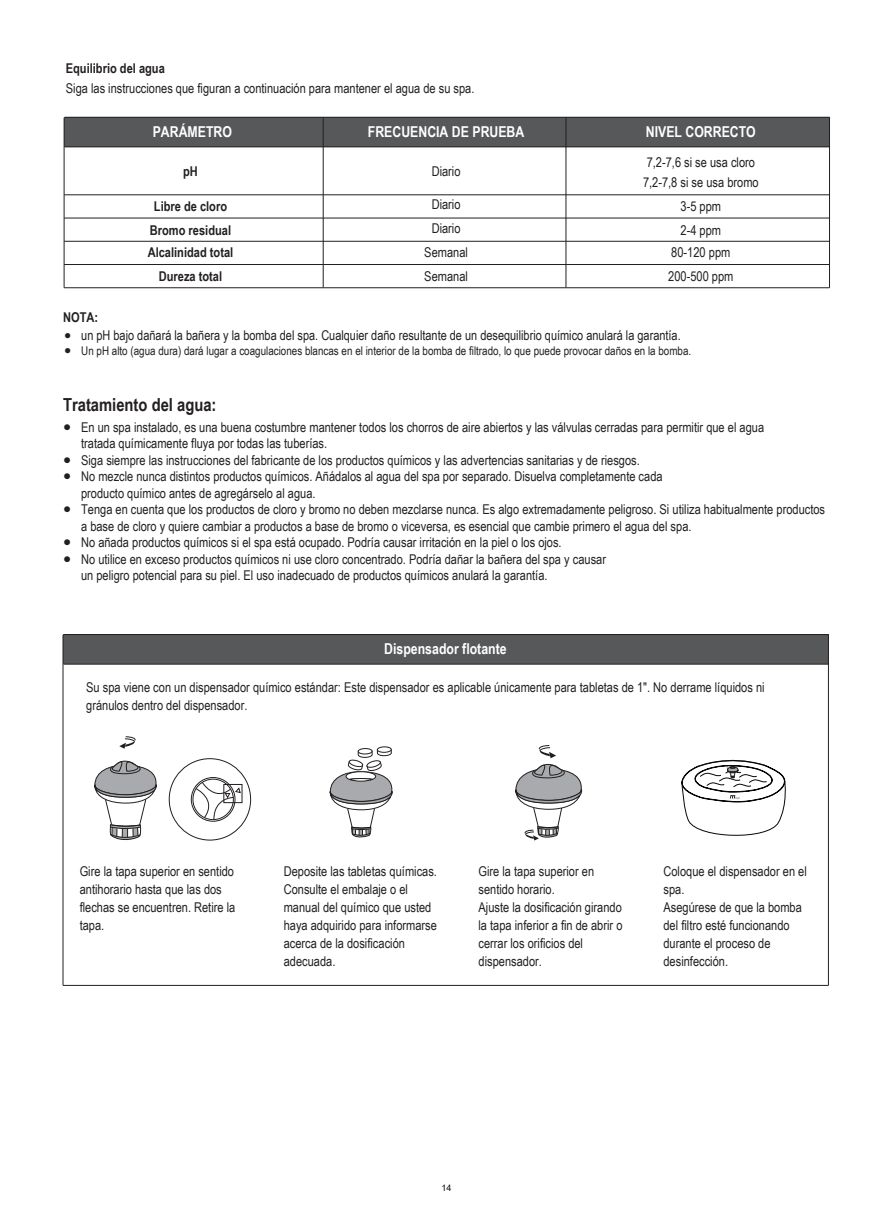
<style>
.page{position:relative;width:893px;height:1212px;background:#fff}
.page>*{position:absolute;margin:0;border:0;box-sizing:border-box;transform-origin:0 0}
.t1{font:700 18px "Arial Narrow";color:#231f20}
.t2{font:700 15px "Arial Narrow";color:#fff}
.t3{font:13.5px/18px "Arial Narrow";color:#231f20}
.t4{font:700 13.5px/24px "Arial Narrow";color:#231f20}
.t5{font:12px/15px "Arial Narrow";color:#231f20}
.t6{font:9px "Arial";color:#100e0d}
</style>
<div class="page">
<div style="left:64px;top:117px;width:766px;height:30px;background:#57585a"></div>
<hr style="left:323px;top:117px;width:1px;height:170px;background:#231f20">
<hr style="left:566px;top:117px;width:1px;height:170px;background:#231f20">
<hr style="left:64px;top:118px;width:1px;height:170px;background:#231f20">
<hr style="left:829px;top:118px;width:1px;height:170px;background:#231f20">
<hr style="left:64px;top:218px;width:765px;height:1px;background:#231f20">
<hr style="left:65px;top:117px;width:765px;height:1px;background:#231f20">
<hr style="left:65px;top:146px;width:765px;height:1px;background:#231f20">
<hr style="left:64px;top:194px;width:765px;height:1px;background:#231f20">
<hr style="left:64px;top:241px;width:765px;height:1px;background:#231f20">
<hr style="left:64px;top:287px;width:765px;height:1px;background:#231f20">
<hr style="left:64px;top:264px;width:765px;height:1px;background:#231f20">
<div style="left:63px;top:634px;width:766px;height:30px;background:#57585a"></div>
<hr style="left:63px;top:635px;width:1px;height:350px;background:#231f20">
<hr style="left:828px;top:635px;width:1px;height:350px;background:#231f20">
<hr style="left:64px;top:634px;width:765px;height:1px;background:#231f20">
<hr style="left:64px;top:664px;width:765px;height:1px;background:#231f20">
<hr style="left:63px;top:985px;width:765px;height:1px;background:#231f20">
<svg style="left:119px;top:736px;width:17px;height:13px"></svg>
<svg style="left:94px;top:760px;width:63px;height:80px"></svg>
<div style="left:358px;top:748px;width:14px;height:6px;border:1px solid #231f20;border-radius:50%"></div>
<div style="left:377px;top:746px;width:15px;height:7px;border:1px solid #231f20;border-radius:50%"></div>
<svg style="left:329px;top:749px;width:64px;height:89px"></svg>
<svg style="left:515px;top:745px;width:68px;height:95px"></svg>
<div style="left:191px;top:777px;width:44px;height:44px;border:1px solid #231f20;border-radius:50%"></div>
<div style="left:193px;top:779px;width:41px;height:41px;border:1px solid #231f20;border-radius:50%"></div>
<div style="left:169px;top:758px;width:82px;height:82px;border:1px solid #231f20;border-radius:50%"></div>
<svg style="left:195px;top:781px;width:46px;height:39px"></svg>
<div style="left:223px;top:784px;width:19px;height:19px;border:1px solid #231f20"></div>
<svg style="left:681px;top:759px;width:105px;height:77px"></svg>
<p class="t4" style="left:66px;top:56px;width:101px">Equilibrio del agua</p>
<p class="t3" style="left:66px;top:78px;width:410px">Siga las instrucciones que figuran a continuación para mantener el agua de su spa.</p>
<p class="t2" style="left:153px;top:120px;width:81px">PARÁMETRO</p>
<p class="t2" style="left:368px;top:120px;width:158px">FRECUENCIA DE PRUEBA</p>
<p class="t2" style="left:646px;top:120px;width:112px">NIVEL CORRECTO</p>
<p class="t4" style="left:183px;top:159px;width:16px">pH</p>
<p class="t4" style="left:150px;top:193px;width:83px">Libre de cloro<br>Bromo residual</p>
<p class="t4" style="left:148px;top:240px;width:87px;text-align:center">Alcalinidad total<br>Dureza total</p>
<p class="t3" style="left:432px;top:162px;width:30px">Diario</p>
<p class="t3" style="left:424px;top:192px;width:45px;line-height:24px;text-align:center">Diario<br>Diario<br>Semanal<br>Semanal</p>
<p class="t3" style="left:643px;top:152px;width:117px;line-height:19.5px">7,2-7,6 si se usa cloro<br>7,2-7,8 si se usa bromo</p>
<p class="t3" style="left:681px;top:193px;width:42px;line-height:24px">3-5 ppm<br>2-4 ppm</p>
<p class="t3" style="left:668px;top:240px;width:67px;line-height:24px">80-120 ppm<br>200-500 ppm</p>
<p class="t4" style="left:63px;top:304px;width:37px">NOTA:</p>
<p class="t3" style="left:81px;top:325px;width:601px">un pH bajo dañará la bañera y la bomba del spa. Cualquier daño resultante de un desequilibrio químico anulará la garantía.</p>
<p class="t5" style="left:81px;top:342px;width:611px">Un pH alto (agua dura) dará lugar a coagulaciones blancas en el interior de la bomba de filtrado, lo que puede provocar daños en la bomba.</p>
<p class="t5" style="left:64px;top:326px;width:9px">● ●</p>
<h1 class="t1" style="left:63px;top:391px;width:155px">Tratamiento del agua:</h1>
<p class="t3" style="left:81px;top:418px;width:745px;line-height:16.5px">En un spa instalado, es una buena costumbre mantener todos los chorros de aire abiertos y las válvulas cerradas para permitir que el agua<br>tratada químicamente fluya por todas las tuberías.<br>Siga siempre las instrucciones del fabricante de los productos químicos y las advertencias sanitarias y de riesgos.<br>No mezcle nunca distintos productos químicos. Añádalos al agua del spa por separado. Disuelva completamente cada<br>producto químico antes de agregárselo al agua.<br>Tenga en cuenta que los productos de cloro y bromo no deben mezclarse nunca. Es algo extremadamente peligroso. Si utiliza habitualmente productos a base de cloro y quiere cambiar a productos a base de bromo o viceversa, es esencial que cambie primero el agua del spa.<br>No añada productos químicos si el spa está ocupado. Podría causar irritación en la piel o los ojos.<br>No utilice en exceso productos químicos ni use cloro concentrado. Podría dañar la bañera del spa y causar<br>un peligro potencial para su piel. El uso inadecuado de productos químicos anulará la garantía.</p>
<p class="t3" style="left:63px;top:416px;width:10px">●</p>
<p class="t3" style="left:63px;top:450px;width:10px;line-height:16.5px">● ●</p>
<p class="t3" style="left:63px;top:499px;width:10px">●</p>
<p class="t3" style="left:63px;top:533px;width:10px;line-height:16.5px">● ●</p>
<p class="t2" style="left:384px;top:637px;width:124px">Dispensador flotante</p>
<p class="t3" style="left:86px;top:678px;width:680px">Su spa viene con un dispensador químico estándar: Este dispensador es aplicable únicamente para tabletas de 1". No derrame líquidos ni gránulos dentro del dispensador.</p>
<p class="t3" style="left:80px;top:862px;width:157px">Gire la tapa superior en sentido antihorario hasta que las dos flechas se encuentren. Retire la tapa.</p>
<p class="t3" style="left:284px;top:862px;width:155px">Deposite las tabletas químicas.<br>Consulte el embalaje o el manual del químico que usted haya adquirido para informarse acerca de la dosificación adecuada.</p>
<p class="t3" style="left:478px;top:862px;width:145px">Gire la tapa superior en sentido horario.<br>Ajuste la dosificación girando la tapa inferior a fin de abrir o cerrar los orificios del dispensador.</p>
<p class="t3" style="left:663px;top:862px;width:145px">Coloque el dispensador en el spa.<br>Asegúrese de que la bomba del filtro esté funcionando durante el proceso de desinfección.</p>
<p class="t6" style="left:441px;top:1181px;width:12px">14</p>
</div>
